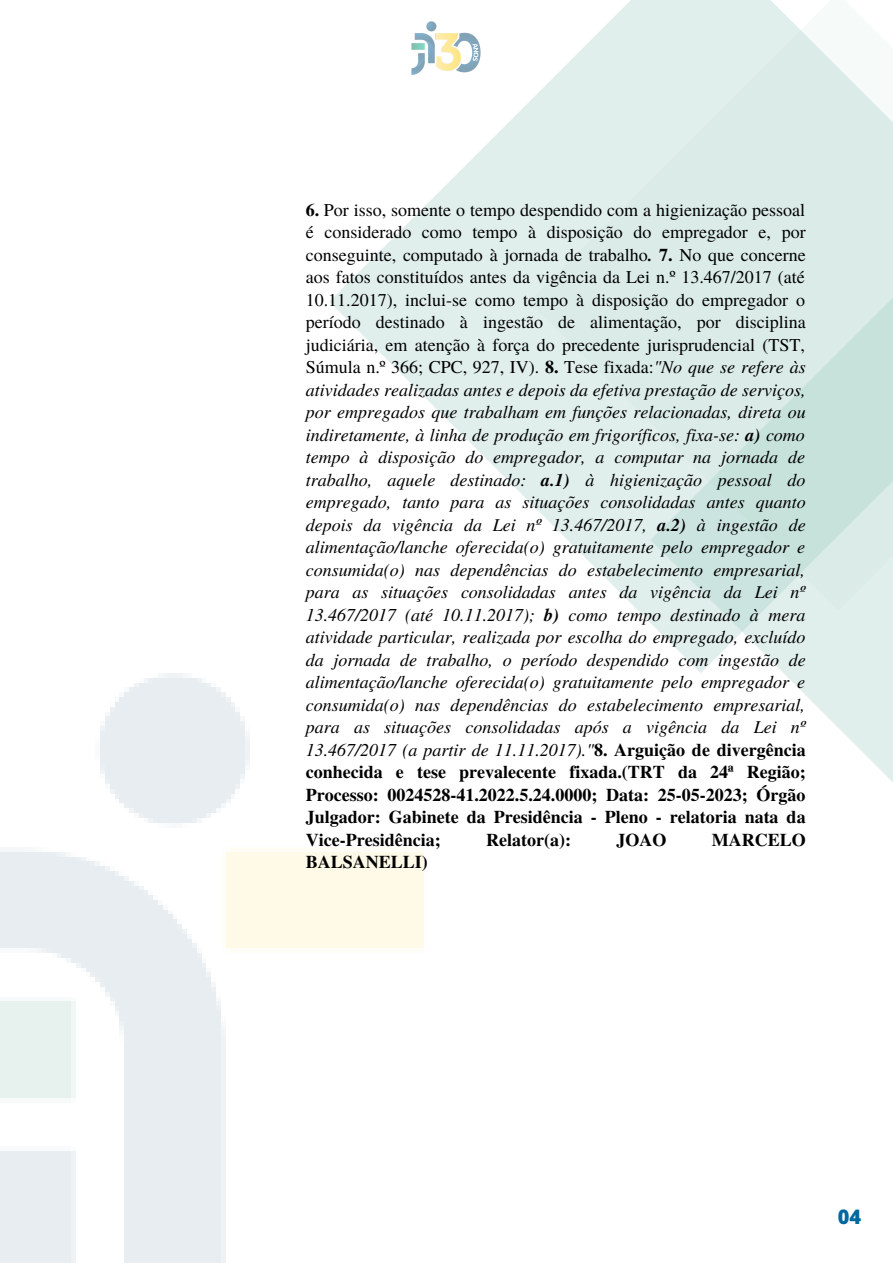
<style>
.page{position:relative;width:893px;height:1264px;background:#fff}
.page>*{position:absolute;margin:0;border:0;box-sizing:border-box;transform-origin:0 0}
.t1{font:800 19.95px "Open Sans";color:#0067a0}
.t2{font:italic 18px/22.5px "Te X Gyre Termes";color:#000;text-align:justify}
.t3{font:700 18px "Te X Gyre Termes";color:#000}
.s1{font-weight:700;font-style:normal}
.s2{font-style:normal}
.s3{font-weight:700}
</style>
<div class="page">
<svg style="left:329px;top:102px;width:321px;height:520px"></svg>
<svg style="left:529px;top:0;width:363px;height:610px;background:#e1efec"></svg>
<svg style="left:650px;top:298px;width:242px;height:483px;fill:#dbece8"></svg>
<img style="left:411px;top:21px;width:70px;height:54px">
<p class="t2" style="left:306px;top:197px;width:501px"><span class="s1">6.</span> <span class="s2">Por isso, somente o tempo despendido com a higienização pessoal é considerado como tempo à disposição do empregador e, por conseguinte, computado à jornada de trabalho</span><span class="s3">.</span> <span class="s1">7.</span> <span class="s2">No que concerne aos fatos constituídos antes da vigência da Lei n.º 13.467/2017 (até 10.11.2017), inclui-se como tempo à disposição do empregador o período destinado à ingestão de alimentação, por disciplina judiciária, em atenção à força do precedente jurisprudencial (TST, Súmula n.º 366; CPC, 927, IV).</span> <span class="s1">8.</span> <span class="s2">Tese fixada:</span>"No que se refere às atividades realizadas antes e depois da efetiva prestação de serviços, por empregados que trabalham em funções relacionadas, direta ou indiretamente, à linha de produção em frigoríficos, fixa-se: <span class="s3">a)</span> como tempo à disposição do empregador, a computar na jornada de trabalho, aquele destinado: <span class="s3">a.1)</span> à higienização pessoal do empregado, tanto para as situações consolidadas antes quanto depois da vigência da Lei nº 13.467/2017, <span class="s3">a.2)</span> à ingestão de alimentação/lanche oferecida(o) gratuitamente pelo empregador e consumida(o) nas dependências do estabelecimento empresarial, para as situações consolidadas antes da vigência da Lei nº 13.467/2017 (até 10.11.2017); <span class="s3">b)</span> como tempo destinado à mera atividade particular, realizada por escolha do empregado, excluído da jornada de trabalho, o período despendido com ingestão de alimentação/lanche oferecida(o) gratuitamente pelo empregador e consumida(o) nas dependências do estabelecimento empresarial, para as situações consolidadas após a vigência da Lei nº 13.467/2017 (a partir de 11.11.2017)."<span class="s1">8. Arguição de divergência conhecida e tese prevalecente fixada.(TRT da 24ª Região; Processo: 0024528-41.2022.5.24.0000; Data: 25-05-2023; Órgão Julgador: Gabinete da Presidência - Pleno - relatoria nata da Vice-Presidência;</span></p>
<p class="t3" style="left:486px;top:825px;width:86px">Relator(a):</p>
<p class="t3" style="left:616px;top:825px;width:51px">JOAO</p>
<p class="t3" style="left:711px;top:825px;width:95px">MARCELO</p>
<p class="t3" style="left:306px;top:848px;width:123px">BALSANELLI)</p>
<p class="t1" style="left:837px;top:1202px;width:25px">04</p>
</div>
